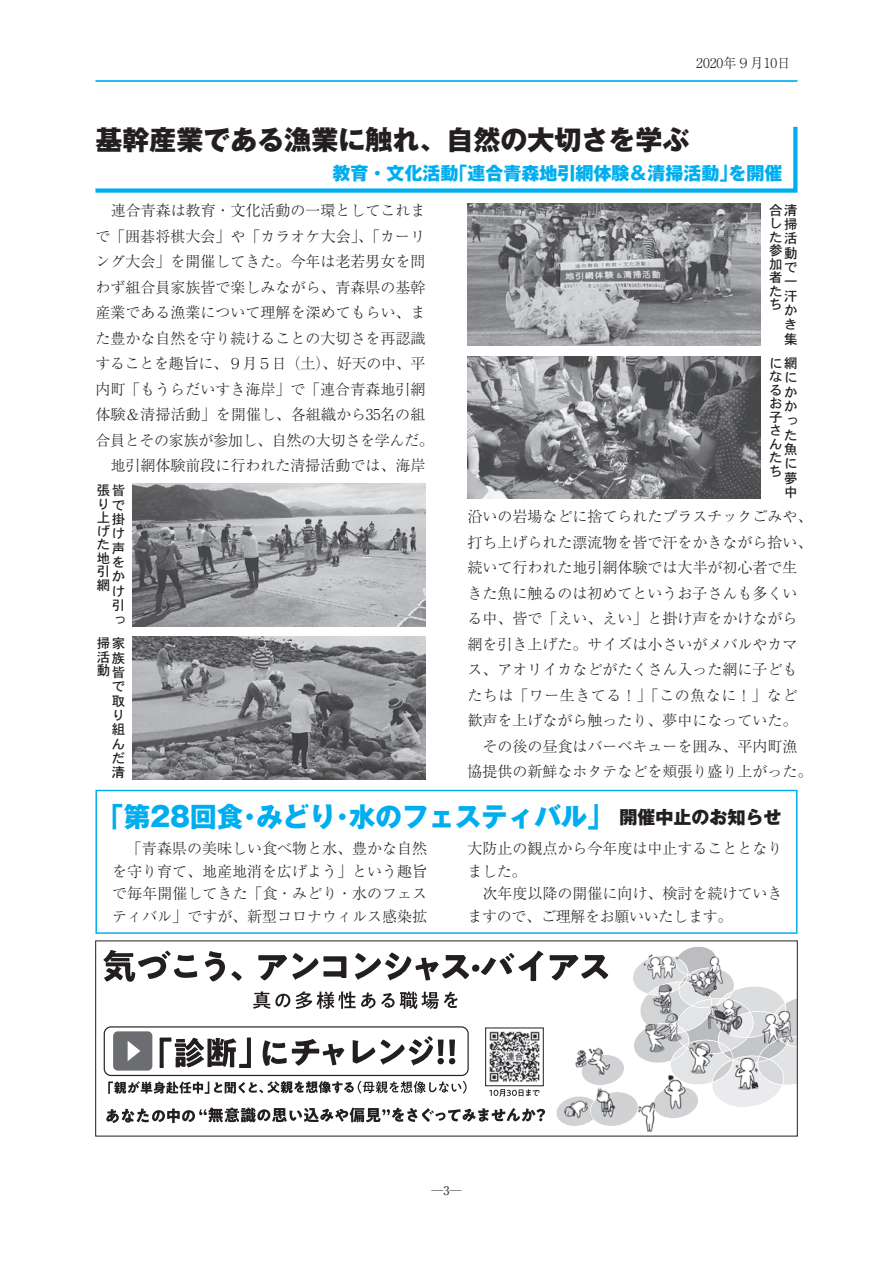
<style>
.page{position:relative;width:893px;height:1263px;background:#fff}
.page>*{position:absolute;margin:0;border:0;box-sizing:border-box;transform-origin:0 0}
.t1{font:800 27px "Gothic MB101 Pro";color:#00aeef}
.t2{font:800 27px "Gothic MB101 Pro";color:#231f20}
.t3{font:800 18px "Gothic MB101 Pro";color:#00aeef}
.t4{font:300 15px/25.5px "Ryumin Pro";color:#231f20}
.t5{font:13.5px/14.4px "DFHS Gothic Std W5";color:#231f20}
.t6{font:300 13.5px "Ryumin Pro";color:#231f20}
.t7{font:300 12px "Ryumin Pro";color:#231f20}
.s1{font-size:18px;color:#231f20}
.s2{font-weight:400}
</style>
<div class="page">
<div style="left:95px;top:790px;width:702px;height:144px;border:1px solid #00aeef"></div>
<img style="left:646px;top:1128px;width:7px;height:4px">
<svg style="left:103px;top:946px;width:692px;height:182px"></svg>
<div style="left:104px;top:1026px;width:365px;height:50px;border:1px solid #231f20;border-radius:7px"></div>
<img style="left:486px;top:1027px;width:58px;height:58px">
<div style="left:485px;top:1028px;width:58px;height:58px;border:1px solid #231f20"></div>
<svg style="left:95px;top:126px;width:703px;height:67px"></svg>
<img style="left:467px;top:203px;width:294px;height:143px">
<img style="left:132px;top:484px;width:293px;height:142px">
<img style="left:467px;top:356px;width:294px;height:143px">
<img style="left:132px;top:637px;width:293px;height:142px">
<hr style="left:95px;top:80px;width:702px;height:2px;background:#00aeef">
<p class="t6" style="left:696px;top:52px;width:96px">2020年９月10日</p>
<h1 class="t2" style="left:95px;top:118px;width:595px">基幹産業である漁業に触れ、自然の大切さを学ぶ</h1>
<p class="t3" style="left:332px;top:158px;width:451px">教育・文化活動「連合青森地引網体験＆清掃活動」を開催</p>
<p class="t4" style="left:95px;top:197px;width:340px">　連合青森は教育・文化活動の一環としてこれまで「囲碁将棋大会」や「カラオケ大会」、「カーリング大会」を開催してきた。今年は老若男女を問わず組合員家族皆で楽しみながら、青森県の基幹産業である漁業について理解を深めてもらい、また豊かな自然を守り続けることの大切さを再認識することを趣旨に、９月５日（土）、好天の中、平内町「もうらだいすき海岸」で「連合青森地引網体験＆清掃活動」を開催し、各組織から35名の組合員とその家族が参加し、自然の大切さを学んだ。　地引網体験前段に行われた清掃活動では、海岸</p>
<p class="t4" style="left:467px;top:503px;width:347px">沿いの岩場などに捨てられたプラスチックごみや、打ち上げられた漂流物を皆で汗をかきながら拾い、続いて行われた地引網体験では大半が初心者で生きた魚に触るのは初めてというお子さんも多くいる中、皆で「えい、えい」と掛け声をかけながら網を引き上げた。サイズは小さいがメバルやカマス、アオリイカなどがたくさん入った網に子どもたちは「ワー生きてる！」「この魚なに！」など歓声を上げながら触ったり、夢中になっていた。　その後の昼食はバーベキューを囲み、平内町漁協提供の新鮮なホタテなどを頬張り盛り上がった。</p>
<p class="t5" style="left:769px;top:203px;width:29px;line-height:13.5px">合清し掃た参加者た<br>ち</p>
<p class="t5" style="left:784px;top:231px;width:15px;text-align:justify">活動で一汗かき集</p>
<p class="t5" style="left:769px;top:356px;width:29px;line-height:13.5px">に網なにる<br>お子<br>さ<br>んた<br>ち</p>
<p class="t5" style="left:784px;top:384px;width:14px;text-align:justify">かかった魚に夢中</p>
<p class="t5" style="left:97px;top:483px;width:29px;line-height:13.5px">張皆りで上げた地<br>引<br>網</p>
<p class="t5" style="left:112px;top:512px;width:15px">掛け声をかけ引っ</p>
<p class="t5" style="left:97px;top:636px;width:29px;line-height:13.5px;text-align:justify">掃家活族動</p>
<p class="t5" style="left:112px;top:665px;width:14px">皆で取り組んだ清</p>
<h1 class="t1" style="left:97px;top:794px;width:686px">「第28回食･みどり･水のフェスティバル」<span class="s1">開催中止のお知らせ</span></h1>
<p class="t4" style="left:112px;top:836px;width:317px;line-height:22.5px;text-align:justify">　「青森県の美味しい食べ物と水、豊かな自然を守り育て、地産地消を広げよう」という趣旨で毎年開催してきた「食・みどり・水のフェスティバル」ですが、新型コロナウィルス感染拡</p>
<p class="t4" style="left:467px;top:836px;width:316px;line-height:22.5px">大防止の観点から今年度は中止することとなりました。<br>　次年度以降の開催に向け、検討を続けていきますので、ご理解をお願いいたします。</p>
<p class="t7" style="left:431px;top:1181px;width:31px">─<span class="s2">3</span>─</p>
</div>
